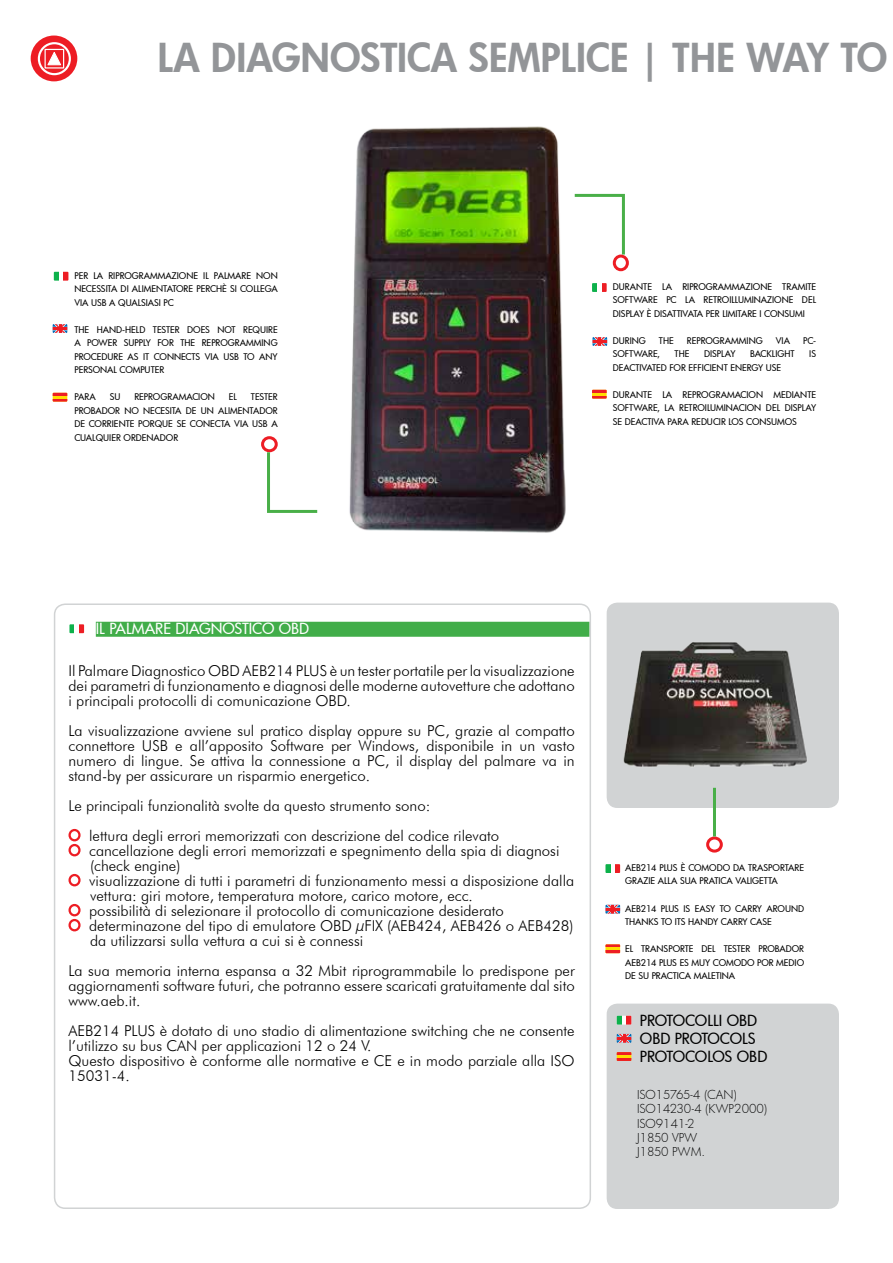
<style>
.page{position:relative;width:893px;height:1263px;background:#fff}
.page>*{position:absolute;margin:0;border:0;box-sizing:border-box;transform-origin:0 0}
.t1{font:800 39px "Futura";color:#939598}
.t2{font:300 15px/15px "Futura BT";color:#000;text-align:justify}
.t3{font:500 15px/18px "Futura";letter-spacing:-.01em;color:#000}
.t4{font:500 15px "Futura";color:#fff}
.t5{font:300 12px/14.4px "Futura";color:#000}
.t6{font:500 9px/13.5px "Futura";color:#000;text-align:justify}
</style>
<div class="page">
<div style="left:96px;top:622px;width:494px;height:15px;background:#41ad49"></div>
<div style="left:54px;top:603px;width:537px;height:606px;border:2px solid #d1d3d4;border-radius:11px"></div>
<svg style="left:31px;top:36px;width:46px;height:45px"></svg>
<div style="left:45px;top:49px;width:19px;height:20px;border:1px solid #fff"></div>
<div style="left:38px;top:42px;width:33px;height:33px;border:2px solid #fff;border-radius:50%"></div>
<svg style="left:47px;top:50px;width:15px;height:16px"></svg>
<div style="left:69px;top:624px;width:5px;height:9px;background:#0db14b"></div>
<div style="left:79px;top:624px;width:5px;height:9px;background:#ed1d24"></div>
<div style="left:68px;top:829px;width:13px;height:12px;border:2px solid #ed1d24;border-radius:50%"></div>
<div style="left:68px;top:844px;width:13px;height:12px;border:2px solid #ed1d24;border-radius:50%"></div>
<div style="left:68px;top:874px;width:13px;height:12px;border:2px solid #ed1d24;border-radius:50%"></div>
<div style="left:68px;top:904px;width:13px;height:12px;border:2px solid #ed1d24;border-radius:50%"></div>
<div style="left:68px;top:919px;width:13px;height:12px;border:2px solid #ed1d24;border-radius:50%"></div>
<div style="left:607px;top:603px;width:232px;height:205px;background:#d1d3d4;border-radius:11px"></div>
<img style="left:623px;top:642px;width:184px;height:125px">
<img style="left:349px;top:126px;width:280px;height:407px">
<div style="left:614px;top:256px;width:13px;height:14px;background:#fff;border-radius:50%"></div>
<div style="left:613px;top:255px;width:16px;height:16px;border:3px solid #ed1d24;border-radius:50%"></div>
<svg style="left:572px;top:192px;width:54px;height:66px"></svg>
<div style="left:706px;top:836px;width:17px;height:16px;border:3px solid #ed1d24;border-radius:50%"></div>
<hr style="left:713px;top:788px;width:3px;height:48px;background:#49af48">
<div style="left:261px;top:436px;width:17px;height:16px;border:3px solid #ed1d24;border-radius:50%"></div>
<svg style="left:265px;top:449px;width:53px;height:64px"></svg>
<div style="left:607px;top:1003px;width:232px;height:206px;background:#d1d3d4;border-radius:11px"></div>
<svg style="left:617px;top:1016px;width:14px;height:8px"></svg>
<svg style="left:617px;top:1016px;width:4px;height:8px"></svg>
<svg style="left:627px;top:1016px;width:4px;height:8px"></svg>
<svg style="left:617px;top:1034px;width:14px;height:9px"></svg>
<svg style="left:617px;top:1052px;width:14px;height:9px"></svg>
<svg style="left:617px;top:1052px;width:14px;height:2px"></svg>
<hr style="left:617px;top:1058px;width:14px;height:3px;background:#ed1d24">
<svg style="left:54px;top:272px;width:14px;height:9px"></svg>
<svg style="left:54px;top:272px;width:4px;height:9px"></svg>
<svg style="left:64px;top:272px;width:4px;height:9px"></svg>
<svg style="left:53px;top:324px;width:14px;height:9px"></svg>
<svg style="left:53px;top:393px;width:14px;height:9px"></svg>
<svg style="left:53px;top:393px;width:14px;height:2px"></svg>
<hr style="left:53px;top:399px;width:14px;height:3px;background:#ed1d24">
<div style="left:592px;top:283px;width:15px;height:9px;background:#fff"></div>
<div style="left:592px;top:283px;width:5px;height:9px;background:#0db14b"></div>
<div style="left:602px;top:283px;width:5px;height:9px;background:#ed1d24"></div>
<svg style="left:592px;top:337px;width:15px;height:9px"></svg>
<svg style="left:592px;top:390px;width:15px;height:9px"></svg>
<svg style="left:592px;top:390px;width:15px;height:2px"></svg>
<hr style="left:592px;top:396px;width:15px;height:3px;background:#ed1d24">
<div style="left:605px;top:864px;width:5px;height:9px;background:#0db14b"></div>
<div style="left:615px;top:864px;width:5px;height:9px;background:#ed1d24"></div>
<svg style="left:605px;top:905px;width:15px;height:9px"></svg>
<div style="left:605px;top:944px;width:15px;height:9px;background:#fd0"></div>
<hr style="left:605px;top:944px;width:15px;height:3px;background:#ed1d24">
<hr style="left:605px;top:950px;width:15px;height:3px;background:#ed1d24">
<h1 class="t1" style="left:157px;top:31px;width:731px">LA DIAGNOSTICA SEMPLICE | THE WAY TO</h1>
<p class="t6" style="left:74px;top:268px;width:205px">PER LA RIPROGRAMMAZIONE IL PALMARE NON NECESSITA DI ALIMENTATORE PERCHÈ SI COLLEGA VIA USB A QUALSIASI PC</p>
<p class="t6" style="left:74px;top:322px;width:205px">THE HAND-HELD TESTER DOES NOT REQUIRE A POWER SUPPLY FOR THE REPROGRAMMING PROCEDURE AS IT CONNECTS VIA USB TO ANY PERSONAL COMPUTER</p>
<p class="t6" style="left:74px;top:390px;width:23px">PARA</p>
<p class="t6" style="left:110px;top:390px;width:12px">SU</p>
<p class="t6" style="left:134px;top:390px;width:82px">REPROGRAMACION</p>
<p class="t6" style="left:229px;top:390px;width:10px">EL</p>
<p class="t6" style="left:74px;top:390px;width:205px;text-indent:177px">TESTER PROBADOR NO NECESITA DE UN ALIMENTADOR DE CORRIENTE PORQUE SE CONECTA VIA USB A CUALQUIER ORDENADOR</p>
<p class="t6" style="left:613px;top:280px;width:205px">DURANTE LA RIPROGRAMMAZIONE TRAMITE SOFTWARE PC LA RETROILLUMINAZIONE DEL DISPLAY È DISATTIVATA PER LIMITARE I CONSUMI</p>
<p class="t6" style="left:613px;top:334px;width:35px">DURING</p>
<p class="t6" style="left:659px;top:334px;width:16px">THE</p>
<p class="t6" style="left:687px;top:334px;width:77px">REPROGRAMMING</p>
<p class="t6" style="left:776px;top:334px;width:16px">VIA</p>
<p class="t6" style="left:803px;top:334px;width:15px">PC-</p>
<p class="t6" style="left:613px;top:347px;width:49px">SOFTWARE,</p>
<p class="t6" style="left:675px;top:347px;width:16px">THE</p>
<p class="t6" style="left:704px;top:347px;width:33px">DISPLAY</p>
<p class="t6" style="left:750px;top:347px;width:46px">BACKLIGHT</p>
<p class="t6" style="left:809px;top:347px;width:8px">IS</p>
<p class="t6" style="left:613px;top:361px;width:170px">DEACTIVATED FOR EFFICIENT ENERGY USE</p>
<p class="t6" style="left:613px;top:388px;width:205px">DURANTE LA REPROGRAMACION MEDIANTE SOFTWARE, LA RETROILUMINACION DEL DISPLAY SE DEACTIVA PARA REDUCIR LOS CONSUMOS</p>
<p class="t4" style="left:96px;top:618px;width:215px">IL PALMARE DIAGNOSTICO OBD</p>
<p class="t2" style="left:68px;top:663px;width:508px">Il Palmare Diagnostico OBD AEB214 PLUS è un tester portatile per la visualizzazione dei parametri di funzionamento e diagnosi delle moderne autovetture che adottano i principali protocolli di comunicazione OBD.</p>
<p class="t2" style="left:68px;top:723px;width:508px">La visualizzazione avviene sul pratico display oppure su PC, grazie al compatto connettore USB e all’apposito Software per Windows, disponibile in un vasto numero di lingue. Se attiva la connessione a PC, il display del palmare va in stand-by per assicurare un risparmio energetico.</p>
<p class="t2" style="left:89px;top:791px;width:412px;line-height:30px;text-indent:-21px">Le principali funzionalità svolte da questo strumento sono:<br>lettura degli errori memorizzati con descrizione del codice rilevato</p>
<p class="t2" style="left:89px;top:843px;width:486px;text-align:left">cancellazione degli errori memorizzati e spegnimento della spia di diagnosi (check engine)<br>visualizzazione di tutti i parametri di funzionamento messi a disposizione dalla vettura: giri motore, temperatura motore, carico motore, ecc.<br>possibilità di selezionare il protocollo di comunicazione desiderato determinazone del tipo di emulatore OBD μFIX (AEB424, AEB426 o AEB428) da utilizzarsi sulla vettura a cui si è connessi</p>
<p class="t2" style="left:68px;top:963px;width:508px">La sua memoria interna espansa a 32 Mbit riprogrammabile lo predispone per aggiornamenti software futuri, che potranno essere scaricati gratuitamente dal sito www.aeb.it.</p>
<p class="t2" style="left:68px;top:1023px;width:508px;text-align:left">AEB214 PLUS è dotato di uno stadio di alimentazione switching che ne consente l’utilizzo su bus CAN per applicazioni 12 o 24 V.<br>Questo dispositivo è conforme alle normative e CE e in modo parziale alla ISO 15031-4.</p>
<p class="t6" style="left:625px;top:861px;width:181px">AEB214 PLUS È COMODO DA TRASPORTARE<br>GRAZIE ALLA SUA PRATICA VALIGETTA</p>
<p class="t6" style="left:625px;top:901px;width:181px">AEB214 PLUS IS EASY TO CARRY AROUND<br>THANKS TO ITS HANDY CARRY CASE</p>
<p class="t6" style="left:625px;top:942px;width:181px">EL TRANSPORTE DEL TESTER PROBADOR AEB214 PLUS ES MUY COMODO POR MEDIO DE SU PRACTICA MALETINA</p>
<p class="t3" style="left:640px;top:1011px;width:129px">PROTOCOLLI OBD<br>OBD PROTOCOLS<br>PROTOCOLOS OBD</p>
<p class="t5" style="left:637px;top:1087px;width:131px">ISO15765-4 (CAN)<br>ISO14230-4 (KWP2000)<br>ISO9141-2<br>J1850 VPW<br>J1850 PWM.</p>
</div>
